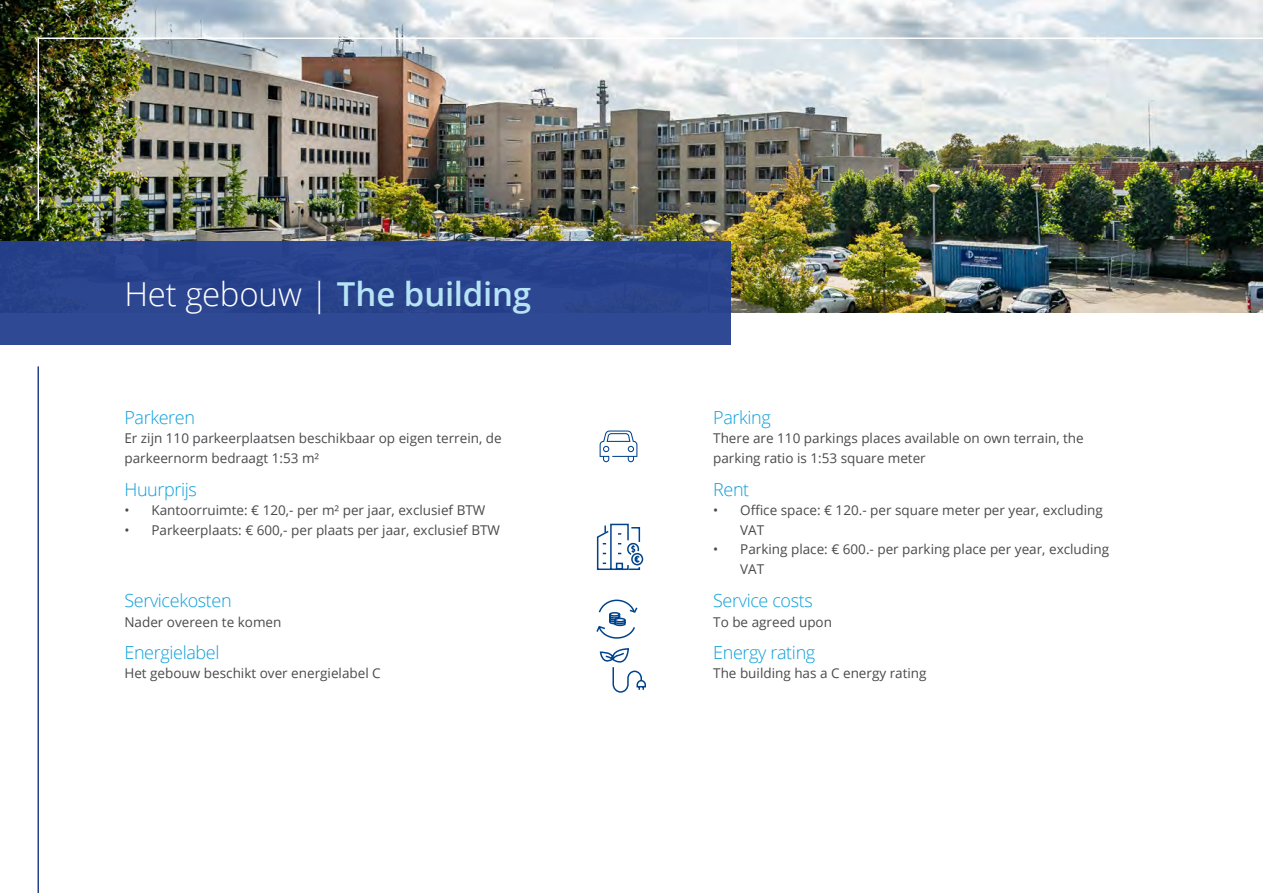
<style>
.page{position:relative;width:1263px;height:893px;background:#fff}
.page>*{position:absolute;margin:0;border:0;box-sizing:border-box;transform-origin:0 0}
.t1{font:600 33px "Open Sans";letter-spacing:-.005em;color:#b7e4f4}
.t2{font:300 18px "Open Sans";letter-spacing:-.02em;color:#0c9ed9}
.t3{font:13.5px/19.5px "Open Sans";color:#4a4a4d}
.s1{font-weight:300;color:#fff}
</style>
<div class="page">
<img style="left:0;top:0;width:1263px;height:241px">
<div style="left:0;top:241px;width:730px;height:104px;background:#25408f"></div>
<img style="left:37px;top:37px;width:1226px;height:409px">
<svg style="left:596px;top:523px;width:48px;height:48px"></svg>
<svg style="left:596px;top:599px;width:42px;height:40px"></svg>
<svg style="left:599px;top:648px;width:47px;height:45px"></svg>
<h1 class="t1" style="left:124px;top:271px;width:408px"><span class="s1">Het gebouw |</span> The building</h1>
<h2 class="t2" style="left:124px;top:405px;width:72px">Parkeren</h2>
<p class="t3" style="left:124px;top:428px;width:379px">Er zijn 110 parkeerplaatsen beschikbaar op eigen terrein, de parkeernorm bedraagt 1:53 m²</p>
<h2 class="t2" style="left:124px;top:477px;width:74px">Huurprijs</h2>
<p class="t3" style="left:124px;top:500px;width:362px">• Kantoorruimte: € 120,- per m² per jaar, exclusief BTW</p>
<p class="t3" style="left:124px;top:520px;width:377px">• Parkeerplaats: € 600,- per plaats per jaar, exclusief BTW</p>
<h2 class="t2" style="left:124px;top:588px;width:109px">Servicekosten</h2>
<p class="t3" style="left:124px;top:612px;width:159px">Nader overeen te komen</p>
<h2 class="t2" style="left:124px;top:640px;width:97px">Energielabel</h2>
<p class="t3" style="left:124px;top:663px;width:258px">Het gebouw beschikt over energielabel C</p>
<h2 class="t2" style="left:713px;top:405px;width:59px">Parking</h2>
<p class="t3" style="left:713px;top:428px;width:372px">There are 110 parkings places available on own terrain, the parking ratio is 1:53 square meter</p>
<h2 class="t2" style="left:713px;top:477px;width:38px">Rent</h2>
<p class="t3" style="left:740px;top:500px;width:364px;text-indent:-27px">• Office space: € 120.- per square meter per year, excluding<br>VAT</p>
<p class="t3" style="left:740px;top:539px;width:371px;text-indent:-27px">• Parking place: € 600.- per parking place per year, excluding<br>VAT</p>
<h2 class="t2" style="left:713px;top:588px;width:101px">Service costs</h2>
<p class="t3" style="left:713px;top:612px;width:120px">To be agreed upon</p>
<h2 class="t2" style="left:713px;top:640px;width:104px">Energy rating</h2>
<p class="t3" style="left:713px;top:663px;width:215px">The building has a C energy rating</p>
</div>
